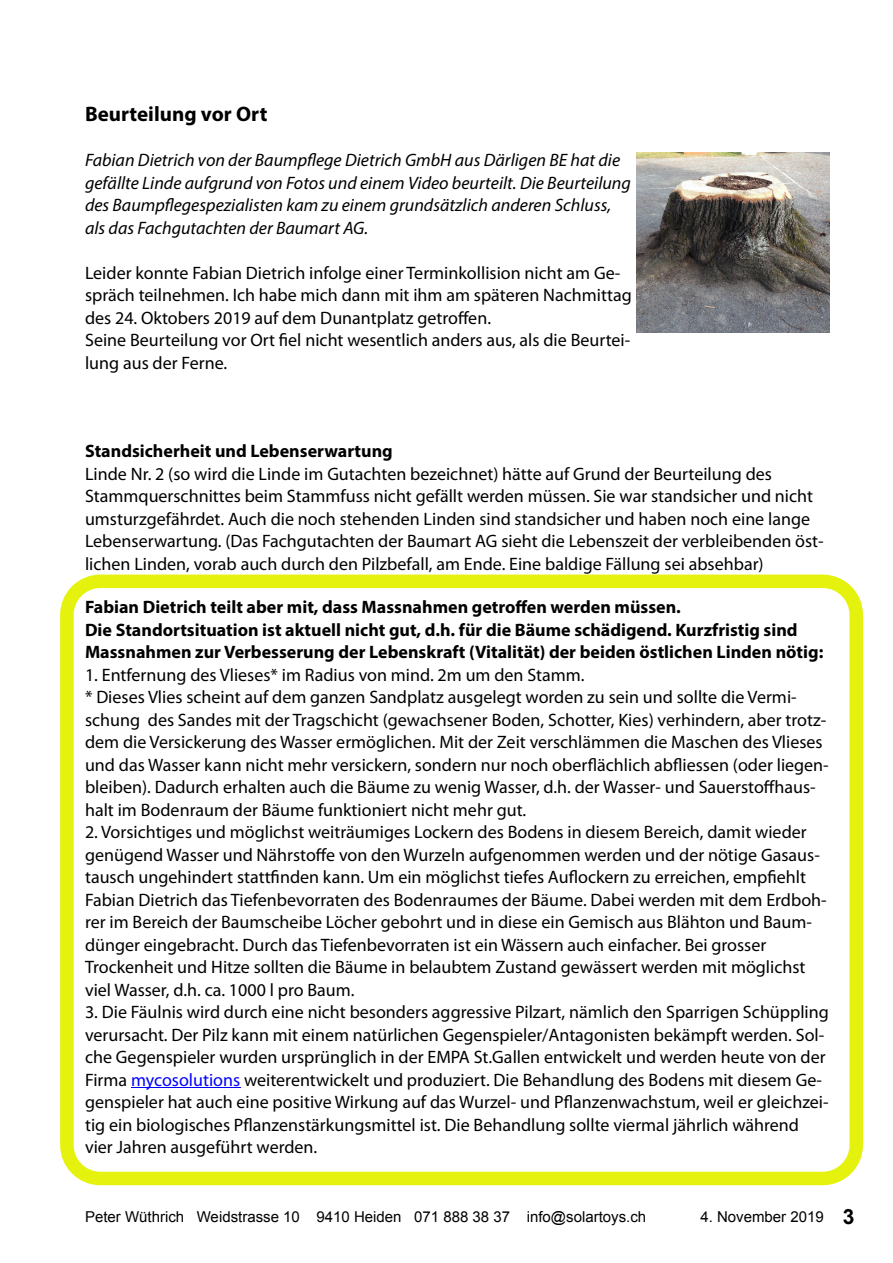
<style>
.page{position:relative;width:893px;height:1263px;background:#fff}
.page>*{position:absolute;margin:0;border:0;box-sizing:border-box;transform-origin:0 0}
.t1{font:700 21px "Myriad Pro";color:#000}
.t2{font:18px/22.5px "Myriad Pro";color:#000}
.t3{font:700 18px/22.5px "Myriad Pro";color:#000}
.t4{font:italic 18px/22.5px "Myriad Pro";color:#000}
.t5{font:15px "Arial";color:#000}
.s1{color:#00f}
.s2{font-weight:700;font-size:21px}
</style>
<div class="page">
<hr style="left:131px;top:1087px;width:109px;height:1px;background:#00f">
<img style="left:637px;top:153px;width:192px;height:179px">
<div style="left:60px;top:574px;width:803px;height:611px;border:14px solid #e5f20d;border-radius:33px"></div>
<p class="t1" style="left:85px;top:105px;width:184px">Beurteilung vor Ort</p>
<p class="t4" style="left:85px;top:150px;width:547px">Fabian Dietrich von der Baumpflege Dietrich GmbH aus Därligen BE hat die gefällte Linde aufgrund von Fotos und einem Video beurteilt. Die Beurteilung des Baumpflegespezialisten kam zu einem grundsätzlich anderen Schluss, als das Fachgutachten der Baumart AG.</p>
<p class="t2" style="left:85px;top:263px;width:548px">Leider konnte Fabian Dietrich infolge einer Terminkollision nicht am Ge&shy;spräch teilnehmen. Ich habe mich dann mit ihm am späteren Nachmittag des 24. Oktobers 2019 auf dem Dunantplatz getroffen.<br>Seine Beurteilung vor Ort fiel nicht wesentlich anders aus, als die Beurtei&shy;lung aus der Ferne.</p>
<p class="t3" style="left:85px;top:441px;width:309px">Standsicherheit und Lebenserwartung</p>
<p class="t2" style="left:85px;top:464px;width:740px">Linde Nr. 2 (so wird die Linde im Gutachten bezeichnet) hätte auf Grund der Beurteilung des Stammquerschnittes beim Stammfuss nicht gefällt werden müssen. Sie war standsicher und nicht umsturzgefährdet. Auch die noch stehenden Linden sind standsicher und haben noch eine lange Lebenserwartung. (Das Fachgutachten der Baumart AG sieht die Lebenszeit der verbleibenden öst&shy;lichen Linden, vorab auch durch den Pilzbefall, am Ende. Eine baldige Fällung sei absehbar)</p>
<p class="t3" style="left:85px;top:597px;width:740px">Fabian Dietrich teilt aber mit, dass Massnahmen getroffen werden müssen.<br>Die Standortsituation ist aktuell nicht gut, d.h. für die Bäume schädigend. Kurzfristig sind<br>Massnahmen zur Verbesserung der Lebenskraft (Vitalität) der beiden östlichen Linden nötig:</p>
<p class="t2" style="left:85px;top:665px;width:745px">1. Entfernung des Vlieses* im Radius von mind. 2m um den Stamm.<br>* Dieses Vlies scheint auf dem ganzen Sandplatz ausgelegt worden zu sein und sollte die Vermi&shy;schung des Sandes mit der Tragschicht (gewachsener Boden, Schotter, Kies) verhindern, aber trotz&shy;dem die Versickerung des Wasser ermöglichen. Mit der Zeit verschlämmen die Maschen des Vlieses und das Wasser kann nicht mehr versickern, sondern nur noch oberflächlich abfliessen (oder liegen&shy;bleiben). Dadurch erhalten auch die Bäume zu wenig Wasser, d.h. der Wasser- und Sauerstoffhaus&shy;halt im Bodenraum der Bäume funktioniert nicht mehr gut.</p>
<p class="t2" style="left:85px;top:822px;width:743px">2. Vorsichtiges und möglichst weiträumiges Lockern des Bodens in diesem Bereich, damit wieder genügend Wasser und Nährstoffe von den Wurzeln aufgenommen werden und der nötige Gasaus&shy;tausch ungehindert stattfinden kann. Um ein möglichst tiefes Auflockern zu erreichen, empfiehlt Fabian Dietrich das Tiefenbevorraten des Bodenraumes der Bäume. Dabei werden mit dem Erdboh&shy;rer im Bereich der Baumscheibe Löcher gebohrt und in diese ein Gemisch aus Blähton und Baum&shy;dünger eingebracht. Durch das Tiefenbevorraten ist ein Wässern auch einfacher. Bei grosser Trockenheit und Hitze sollten die Bäume in belaubtem Zustand gewässert werden mit möglichst viel Wasser, d.h. ca. 1000 l pro Baum.</p>
<p class="t2" style="left:85px;top:1002px;width:745px">3. Die Fäulnis wird durch eine nicht besonders aggressive Pilzart, nämlich den Sparrigen Schüppling verursacht. Der Pilz kann mit einem natürlichen Gegenspieler/Antagonisten bekämpft werden. Sol&shy;che Gegenspieler wurden ursprünglich in der EMPA St.Gallen entwickelt und werden heute von der Firma <span class="s1">mycosolutions</span> weiterentwickelt und produziert. Die Behandlung des Bodens mit diesem Ge&shy;genspieler hat auch eine positive Wirkung auf das Wurzel- und Pflanzenwachstum, weil er gleichzei&shy;tig ein biologisches Pflanzenstärkungsmittel ist. Die Behandlung sollte viermal jährlich während vier Jahren ausgeführt werden.</p>
<p class="t5" style="left:85px;top:1211px;width:563px">Peter Wüthrich Weidstrasse 10 9410 Heiden 071 888 38 37 info@solartoys.ch</p>
<p class="t5" style="left:700px;top:1211px;width:155px">4. November 2019 <span class="s2">3</span></p>
</div>
